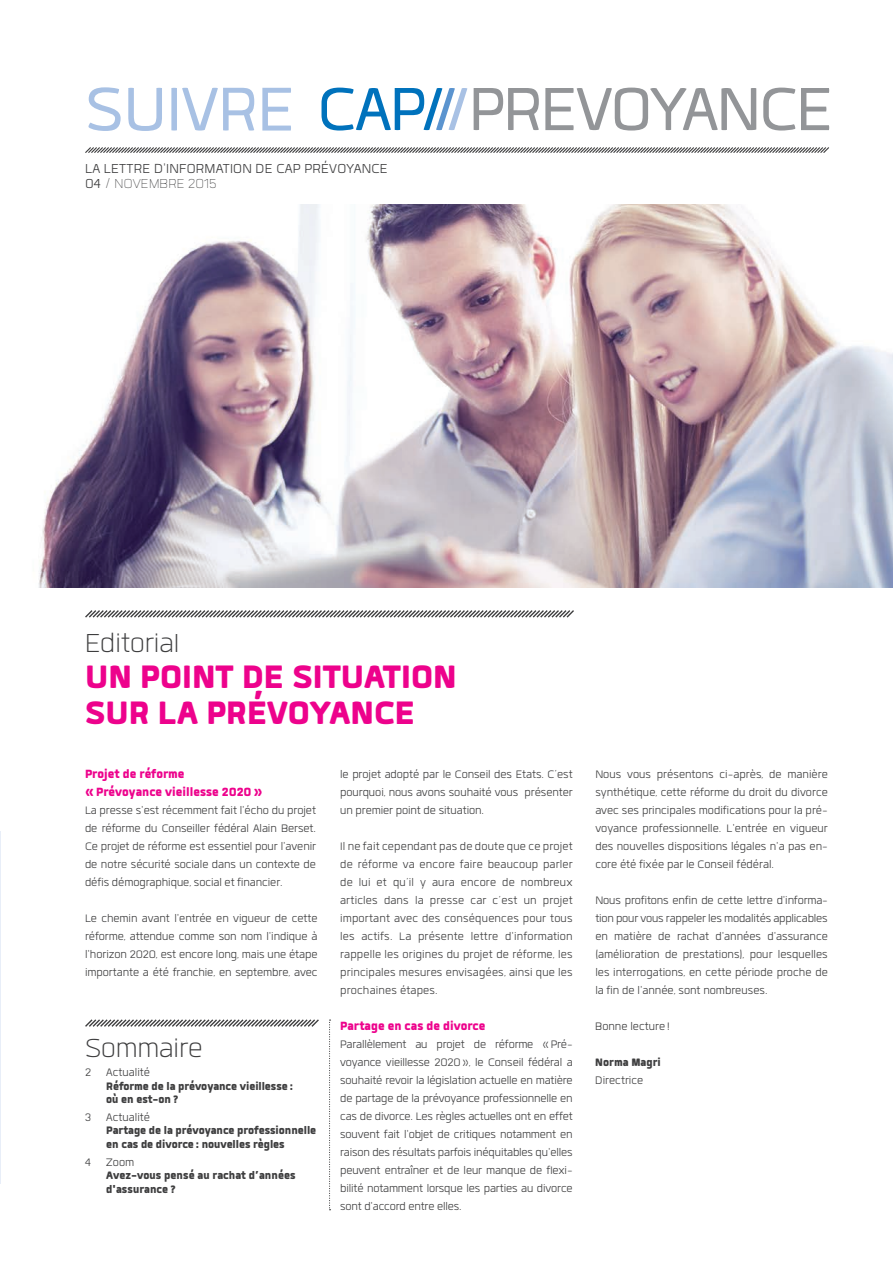
<style>
.page{position:relative;width:893px;height:1263px;background:#fff}
.page>*{position:absolute;margin:0;border:0;box-sizing:border-box;transform-origin:0 0}
.t1{font:85.5px "Quan";letter-spacing:-.01em;color:#a8c1e4}
.Titres{font:900 45px/36px "Quan";color:#ed028c}
.TitreRubrique{font:300 36px "Quan";color:#3e3e3f}
.t2{font:18px "Quan";letter-spacing:.01em;color:#3e3e3f}
.t3{font:200 18px "Quan";letter-spacing:.01em;color:#3e3e3f}
.intertitre{font:900 16.5px/18px "Quan";color:#ed028c}
.CorpsTxT{font:15px/18px "Quan";letter-spacing:-.005em;color:#3e3e3f;text-align:justify}
.CorpsTxT-2{font:900 15px/13.5px "Quan";letter-spacing:-.005em;color:#3e3e3f}
.s1{font-weight:400}
</style>
<div class="page">
<img style="left:38px;top:204px;width:855px;height:384px">
<hr style="left:0;top:831px;width:1px;height:353px;background:#e8eef8">
<svg style="left:85px;top:610px;width:489px;height:8px"></svg>
<svg style="left:85px;top:1019px;width:234px;height:8px"></svg>
<svg style="left:329px;top:1019px;width:2px;height:191px"></svg>
<svg style="left:85px;top:147px;width:744px;height:6px;background:#a6a6a6"></svg>
<svg style="left:322px;top:88px;width:145px;height:43px"></svg>
<svg style="left:474px;top:88px;width:65px;height:42px"></svg>
<svg style="left:545px;top:88px;width:211px;height:43px"></svg>
<svg style="left:763px;top:88px;width:32px;height:43px"></svg>
<svg style="left:801px;top:88px;width:28px;height:42px"></svg>
<p class="t1" style="left:85px;top:69px;width:212px">SUIVRE</p>
<p class="t2" style="left:85px;top:160px;width:304px">LA LETTRE D'INFORMATION DE CAP PRÉVOYANCE</p>
<p class="t3" style="left:85px;top:176px;width:133px"><span class="s1">04</span> / NOVEMBRE 2015</p>
<p class="TitreRubrique" style="left:85px;top:626px;width:96px">Editorial</p>
<p class="Titres" style="left:85px;top:658px;width:373px">UN POINT DE SITUATION<br>SUR LA PRÉVOYANCE</p>
<p class="intertitre" style="left:85px;top:764px;width:179px">Projet de réforme «Prévoyance vieillesse 2020»</p>
<p class="CorpsTxT" style="left:85px;top:801px;width:233px">La presse s'est récemment fait l'écho du projet de réforme du Conseiller fédéral Alain Berset.<br>Ce projet de réforme est essentiel pour l'avenir de notre sécurité sociale dans un contexte de défis démographique, social et financier.</p>
<p class="CorpsTxT" style="left:85px;top:909px;width:234px">Le chemin avant l'entrée en vigueur de cette réforme, attendue comme son nom l'indique à l'horizon 2020, est encore long, mais une étape importante a été franchie, en septembre, avec</p>
<p class="TitreRubrique" style="left:85px;top:1031px;width:119px">Sommaire</p>
<p class="CorpsTxT-2" style="left:106px;top:1065px;width:188px;text-indent:-21px"><span class="s1">2 Actualité<br></span>Réforme de la prévoyance vieillesse : où en est-on ?</p>
<p class="CorpsTxT-2" style="left:106px;top:1110px;width:211px;text-indent:-21px"><span class="s1">3 Actualité<br></span>Partage de la prévoyance professionnelle en cas de divorce : nouvelles règles</p>
<p class="CorpsTxT-2" style="left:106px;top:1155px;width:191px;text-indent:-21px"><span class="s1">4 Zoom<br></span>Avez-vous pensé au rachat d’années d'assurance ?</p>
<p class="CorpsTxT" style="left:340px;top:765px;width:234px">le projet adopté par le Conseil des Etats. C’est pourquoi, nous avons souhaité vous présenter un premier point de situation.</p>
<p class="CorpsTxT" style="left:340px;top:837px;width:234px">Il ne fait cependant pas de doute que ce projet de réforme va encore faire beaucoup parler de lui et qu’il y aura encore de nombreux articles dans la presse car c’est un projet important avec des conséquences pour tous les actifs. La présente lettre d'information rappelle les origines du projet de réforme, les principales mesures envisagées, ainsi que les prochaines étapes.</p>
<p class="intertitre" style="left:340px;top:1016px;width:147px">Partage en cas de divorce</p>
<p class="CorpsTxT" style="left:340px;top:1035px;width:234px">Parallèlement au projet de réforme «Pré&shy;voyance vieillesse 2020», le Conseil fédéral a souhaité revoir la législation actuelle en matière de partage de la prévoyance professionnelle en cas de divorce. Les règles actuelles ont en effet souvent fait l'objet de critiques notamment en raison des résultats parfois inéquitables qu'elles peuvent entraîner et de leur manque de flexi&shy;bilité notamment lorsque les parties au divorce sont d'accord entre elles.</p>
<p class="CorpsTxT" style="left:595px;top:765px;width:234px">Nous vous présentons ci-après, de manière synthétique, cette réforme du droit du divorce avec ses principales modifications pour la pré&shy;voyance professionnelle. L'entrée en vigueur des nouvelles dispositions légales n'a pas en&shy;core été fixée par le Conseil fédéral.</p>
<p class="CorpsTxT" style="left:595px;top:891px;width:234px">Nous profitons enfin de cette lettre d'informa&shy;tion pour vous rappeler les modalités applicables en matière de rachat d'années d'assurance (amélioration de prestations), pour lesquelles les interrogations, en cette période proche de la fin de l'année, sont nombreuses.</p>
<p class="CorpsTxT" style="left:595px;top:1017px;width:76px">Bonne lecture !</p>
<p class="CorpsTxT-2" style="left:595px;top:1055px;width:67px">Norma Magri</p>
<p class="CorpsTxT" style="left:595px;top:1071px;width:49px">Directrice</p>
</div>
